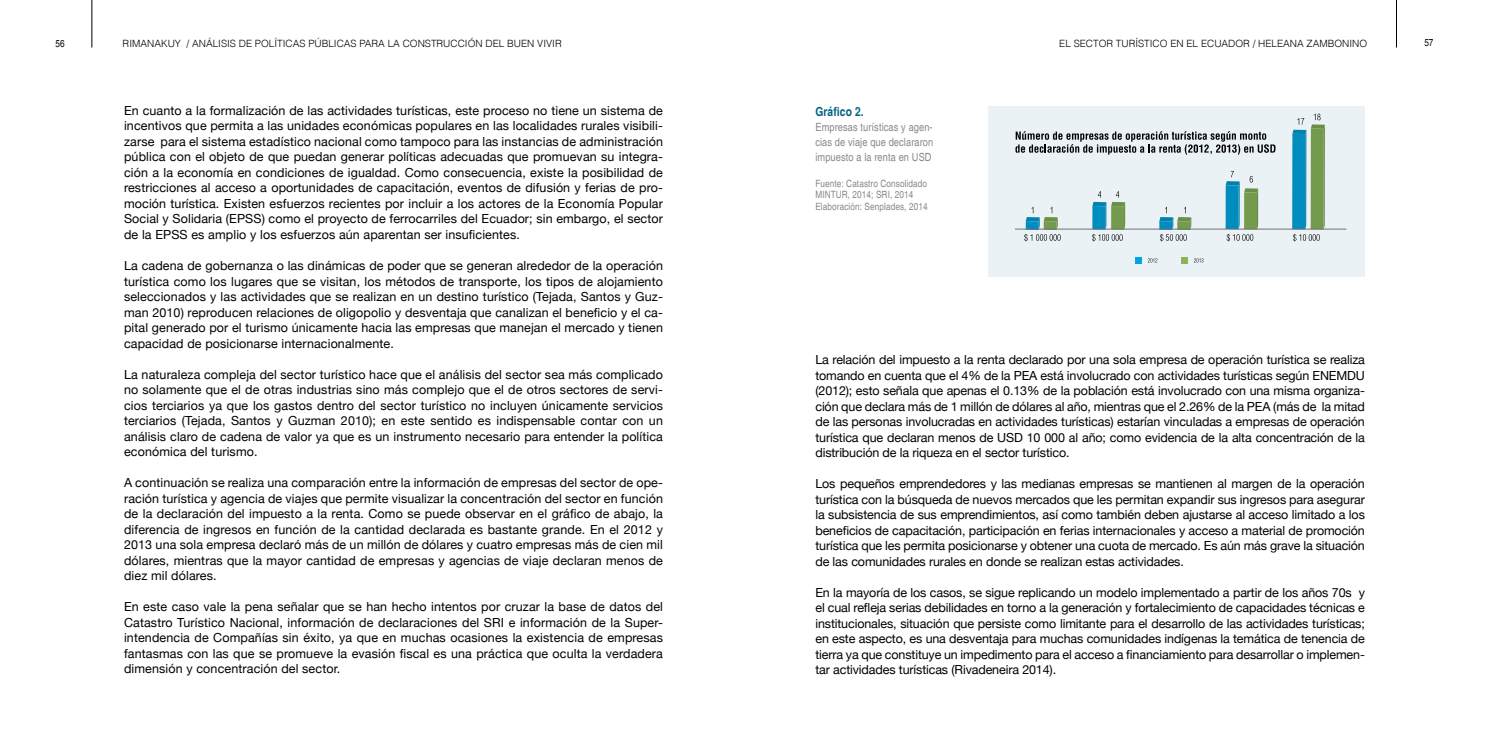
<style>
.page{position:relative;width:1489px;height:745px;background:#fff}
.page>*{position:absolute;margin:0;border:0;box-sizing:border-box;transform-origin:0 0}
.t1{font:12.5px/15.5px "Helvetica Neue";letter-spacing:.01em;color:#000;text-align:justify}
.t2{font:700 condensed 12.5px "Helvetica";letter-spacing:.01em;color:#006186}
.t3{font:condensed 11.25px/15px "Helvetica";letter-spacing:.01em;color:#89878c;text-align:justify}
.t4{font:300 10px "Helvetica";color:#000}
.t5{font:condensed 10px/11.2px "Helvetica";letter-spacing:.01em;color:#89878c}
.t6{font:condensed 10px "Helvetica";color:#000}
</style>
<div class="page">
<hr style="left:91px;top:0;width:1px;height:47px;background:#000">
<hr style="left:1395px;top:0;width:1px;height:47px;background:#000">
<div style="left:988px;top:106px;width:376px;height:170px;background:#ebf2f5"></div>
<svg style="left:1015px;top:131px;width:260px;height:24px"></svg>
<svg style="left:1147px;top:258px;width:10px;height:4px"></svg>
<svg style="left:1135px;top:257px;width:6px;height:6px"></svg>
<svg style="left:1194px;top:258px;width:9px;height:4px"></svg>
<svg style="left:1181px;top:257px;width:6px;height:6px"></svg>
<svg style="left:1024px;top:207px;width:36px;height:34px"></svg>
<svg style="left:1091px;top:191px;width:34px;height:50px"></svg>
<svg style="left:1159px;top:207px;width:32px;height:34px"></svg>
<svg style="left:1225px;top:171px;width:32px;height:70px"></svg>
<svg style="left:1292px;top:114px;width:32px;height:127px"></svg>
<hr style="left:1014px;top:229px;width:332px;height:1px;background:#707074">
<p class="t6" style="left:55px;top:37px;width:11px">56</p>
<p class="t4" style="left:123px;top:37px;width:440px">RIMANAKUY / ANÁLISIS DE POLÍTICAS PÚBLICAS PARA LA CONSTRUCCIÓN DEL BUEN VIVIR</p>
<p class="t4" style="left:1059px;top:37px;width:309px">EL SECTOR TURÍSTICO EN EL ECUADOR / HELEANA ZAMBONINO</p>
<p class="t6" style="left:1424px;top:36px;width:11px">57</p>
<p class="t1" style="left:124px;top:102px;width:540px">En cuanto a la formalización de las actividades turísticas, este proceso no tiene un sistema de incentivos que permita a las unidades económicas populares en las localidades rurales visibili&shy;zarse para el sistema estadístico nacional como tampoco para las instancias de administración pública con el objeto de que puedan generar políticas adecuadas que promuevan su integra&shy;ción a la economía en condiciones de igualdad. Como consecuencia, existe la posibilidad de restricciones al acceso a oportunidades de capacitación, eventos de difusión y ferias de pro&shy;moción turística. Existen esfuerzos recientes por incluir a los actores de la Economía Popular Social y Solidaria (EPSS) como el proyecto de ferrocarriles del Ecuador; sin embargo, el sector de la EPSS es amplio y los esfuerzos aún aparentan ser insuficientes.</p>
<p class="t1" style="left:124px;top:257px;width:540px">La cadena de gobernanza o las dinámicas de poder que se generan alrededor de la operación turística como los lugares que se visitan, los métodos de transporte, los tipos de alojamiento seleccionados y las actividades que se realizan en un destino turístico (Tejada, Santos y Guz&shy;man 2010) reproducen relaciones de oligopolio y desventaja que canalizan el beneficio y el ca&shy;pital generado por el turismo únicamente hacia las empresas que manejan el mercado y tienen capacidad de posicionarse internacionalmente.</p>
<p class="t1" style="left:124px;top:366px;width:540px">La naturaleza compleja del sector turístico hace que el análisis del sector sea más complicado no solamente que el de otras industrias sino más complejo que el de otros sectores de servi&shy;cios terciarios ya que los gastos dentro del sector turístico no incluyen únicamente servicios terciarios (Tejada, Santos y Guzman 2010); en este sentido es indispensable contar con un análisis claro de cadena de valor ya que es un instrumento necesario para entender la política económica del turismo.</p>
<p class="t1" style="left:124px;top:474px;width:540px">A continuación se realiza una comparación entre la información de empresas del sector de ope&shy;ración turística y agencia de viajes que permite visualizar la concentración del sector en función de la declaración del impuesto a la renta. Como se puede observar en el gráfico de abajo, la diferencia de ingresos en función de la cantidad declarada es bastante grande. En el 2012 y 2013 una sola empresa declaró más de un millón de dólares y cuatro empresas más de cien mil dólares, mientras que la mayor cantidad de empresas y agencias de viaje declaran menos de diez mil dólares.</p>
<p class="t1" style="left:124px;top:598px;width:540px">En este caso vale la pena señalar que se han hecho intentos por cruzar la base de datos del Catastro Turístico Nacional, información de declaraciones del SRI e información de la Super&shy;intendencia de Compañías sin éxito, ya que en muchas ocasiones la existencia de empresas fantasmas con las que se promueve la evasión fiscal es una práctica que oculta la verdadera dimensión y concentración del sector.</p>
<p class="t2" style="left:815px;top:104px;width:50px">Gráfico 2.</p>
<p class="t3" style="left:815px;top:119px;width:119px">Empresas turísticas y agen&shy;cias de viaje que declararon impuesto a la renta en USD</p>
<p class="t5" style="left:815px;top:178px;width:114px">Fuente: Catastro Consolidado<br>MINTUR, 2014; SRI, 2014<br>Elaboración: Senplades, 2014</p>
<p class="t1" style="left:815px;top:351px;width:551px">La relación del impuesto a la renta declarado por una sola empresa de operación turística se realiza tomando en cuenta que el 4% de la PEA está involucrado con actividades turísticas según ENEMDU (2012); esto señala que apenas el 0.13% de la población está involucrado con una misma organiza&shy;ción que declara más de 1 millón de dólares al año, mientras que el 2.26% de la PEA (más de la mitad de las personas involucradas en actividades turísticas) estarían vinculadas a empresas de operación turística que declaran menos de USD 10 000 al año; como evidencia de la alta concentración de la distribución de la riqueza en el sector turístico.</p>
<p class="t1" style="left:815px;top:475px;width:551px">Los pequeños emprendedores y las medianas empresas se mantienen al margen de la operación turística con la búsqueda de nuevos mercados que les permitan expandir sus ingresos para asegurar la subsistencia de sus emprendimientos, así como también deben ajustarse al acceso limitado a los beneficios de capacitación, participación en ferias internacionales y acceso a material de promoción turística que les permita posicionarse y obtener una cuota de mercado. Es aún más grave la situación de las comunidades rurales en donde se realizan estas actividades.</p>
<p class="t1" style="left:815px;top:584px;width:551px">En la mayoría de los casos, se sigue replicando un modelo implementado a partir de los años 70s y el cual refleja serias debilidades en torno a la generación y fortalecimiento de capacidades técnicas e institucionales, situación que persiste como limitante para el desarrollo de las actividades turísticas; en este aspecto, es una desventaja para muchas comunidades indígenas la temática de tenencia de tierra ya que constituye un impedimento para el acceso a financiamiento para desarrollar o implemen&shy;tar actividades turísticas (Rivadeneira 2014).</p>
</div>
